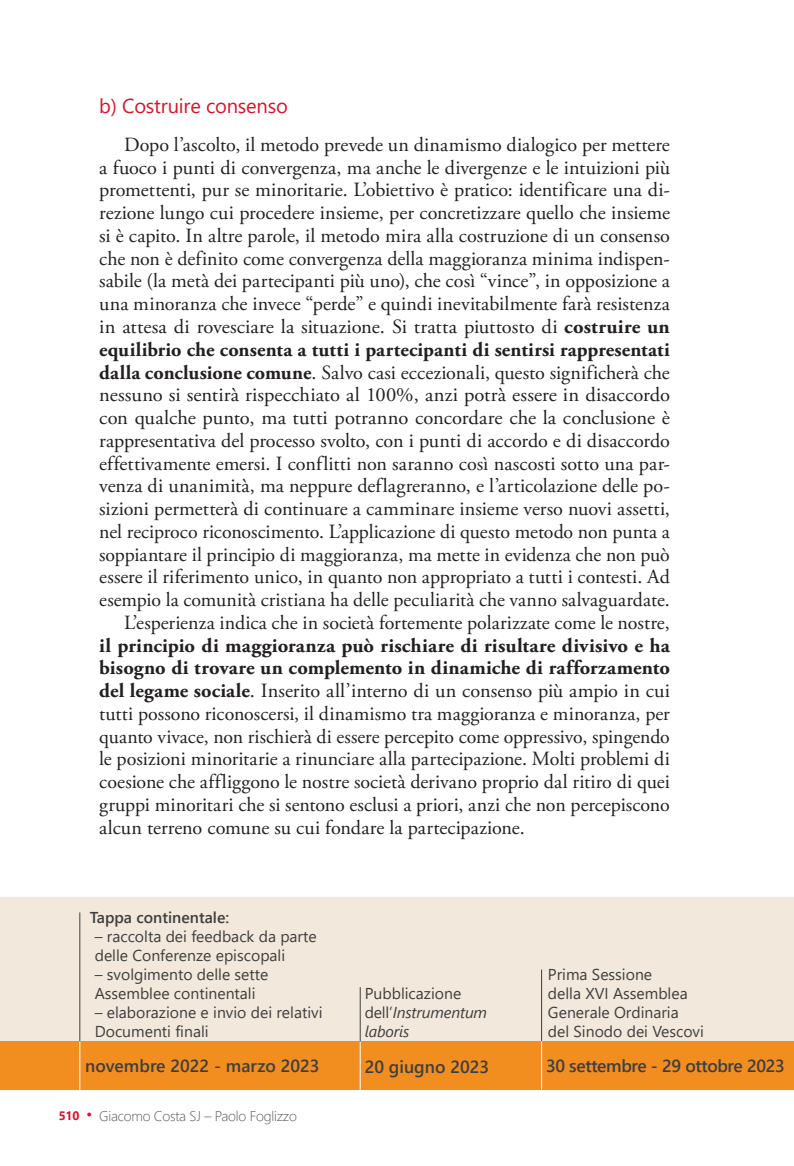
<style>
.page{position:relative;width:794px;height:1166px;background:#fff}
.page>*{position:absolute;margin:0;border:0;box-sizing:border-box;transform-origin:0 0}
._01_TESTO_ARTICOLO{font:20.12px/22.8px "Adobe Garamond Pro";letter-spacing:.005em;color:#231f20;text-align:justify}
._03_Titoletto_sottop{font:20.12px "Segoe UI";letter-spacing:-.01em;color:#d71729}
.t1{font:600 17.5px "Segoe UI";color:#3e3e3f}
.t2{font:600 17.5px "Segoe UI";letter-spacing:-.02em;color:#3e3e3f}
.t3{font:15.75px/18.9px "Segoe UI";color:#3e3e3f}
.t4{font:italic 15.75px/18.9px "Segoe UI";letter-spacing:-.01em;color:#3e3e3f}
.t5{font:600 15.75px "Segoe UI";color:#3e3e3f}
.t6{font:300 14px "Segoe UI";letter-spacing:-.015em;color:#57585a}
.s1{font-weight:700}
.s2{font-weight:700;font-size:12.25px;color:#d71729}
.s3{font-family:"Adobe Garamond Pro";font-weight:400;color:#d71729}
.s4{font-style:normal}
</style>
<div class="page">
<div style="left:0;top:897px;width:794px;height:144px;background:#f2e9dc"></div>
<div style="left:0;top:1041px;width:794px;height:49px;background:#f28e20"></div>
<hr style="left:79px;top:912px;width:1px;height:129px;background:#3e3e3f">
<hr style="left:79px;top:1041px;width:1px;height:49px;background:#fff">
<hr style="left:360px;top:1041px;width:1px;height:49px;background:#fff">
<hr style="left:541px;top:1041px;width:1px;height:48px;background:#fff">
<hr style="left:360px;top:987px;width:1px;height:54px;background:#3e3e3f">
<hr style="left:541px;top:969px;width:1px;height:72px;background:#3e3e3f">
<p class="_03_Titoletto_sottop" style="left:99px;top:87px;width:190px">b) Costruire consenso</p>
<p class="_01_TESTO_ARTICOLO" style="left:99px;top:134px;width:572px;text-indent:25px">Dopo l’ascolto, il metodo prevede un dinamismo dialogico per mettere a fuoco i punti di convergenza, ma anche le divergenze e le intuizioni più promettenti, pur se minoritarie. L’obiettivo è pratico: identificare una di&shy;rezione lungo cui procedere insieme, per concretizzare quello che insieme si è capito. In altre parole, il metodo mira alla costruzione di un consenso che non è definito come convergenza della maggioranza minima indispen&shy;sabile (la metà dei partecipanti più uno), che così “vince”, in opposizione a una minoranza che invece “perde” e quindi inevitabilmente farà resistenza in attesa di rovesciare la situazione. Si tratta piuttosto di <span class="s1">costruire un equilibrio che consenta a tutti i partecipanti di sentirsi rappresentati dalla conclusione comune</span>. Salvo casi eccezionali, questo significherà che nessuno si sentirà rispecchiato al 100%, anzi potrà essere in disaccordo con qualche punto, ma tutti potranno concordare che la conclusione è rappresentativa del processo svolto, con i punti di accordo e di disaccordo effettivamente emersi. I conflitti non saranno così nascosti sotto una par&shy;venza di unanimità, ma neppure deflagreranno, e l’articolazione delle po&shy;sizioni permetterà di continuare a camminare insieme verso nuovi assetti, nel reciproco riconoscimento. L’applicazione di questo metodo non punta a soppiantare il principio di maggioranza, ma mette in evidenza che non può essere il riferimento unico, in quanto non appropriato a tutti i contesti. Ad esempio la comunità cristiana ha delle peculiarità che vanno salvaguardate.</p>
<p class="_01_TESTO_ARTICOLO" style="left:99px;top:612px;width:572px;text-indent:25px">L’esperienza indica che in società fortemente polarizzate come le nostre, <span class="s1">il principio di maggioranza può rischiare di risultare divisivo e ha bisogno di trovare un complemento in dinamiche di rafforzamento del legame sociale</span>. Inserito all’interno di un consenso più ampio in cui tutti possono riconoscersi, il dinamismo tra maggioranza e minoranza, per quanto vivace, non rischierà di essere percepito come oppressivo, spingendo le posizioni minoritarie a rinunciare alla partecipazione. Molti problemi di coesione che affliggono le nostre società derivano proprio dal ritiro di quei gruppi minoritari che si sentono esclusi a priori, anzi che non percepiscono alcun terreno comune su cui fondare la partecipazione.</p>
<p class="t5" style="left:90px;top:903px;width:141px">Tappa continentale:</p>
<p class="t3" style="left:95px;top:926px;width:223px">– raccolta dei feedback da parte delle Conferenze episcopali</p>
<p class="t3" style="left:95px;top:963px;width:175px">– svolgimento delle sette<br>Assemblee continentali</p>
<p class="t3" style="left:95px;top:1001px;width:229px">– elaborazione e invio dei relativi<br>Documenti finali</p>
<p class="t1" style="left:85px;top:1049px;width:236px">novembre 2022 - marzo 2023</p>
<p class="t6" style="left:59px;top:1103px;width:240px"><span class="s2">510</span> <span class="s3">•</span> Giacomo Costa SJ – Paolo Foglizzo</p>
<p class="t4" style="left:365px;top:981px;width:124px"><span class="s4">Pubblicazione dell’</span>Instrumentum laboris</p>
<p class="t3" style="left:548px;top:963px;width:106px">Prima Sessione</p>
<p class="t3" style="left:548px;top:982px;width:157px">della XVI Assemblea<br>Generale Ordinaria del Sinodo dei Vescovi</p>
<p class="t1" style="left:365px;top:1050px;width:126px">20 giugno 2023</p>
<p class="t2" style="left:546px;top:1049px;width:240px">30 settembre - 29 ottobre 2023</p>
</div>
